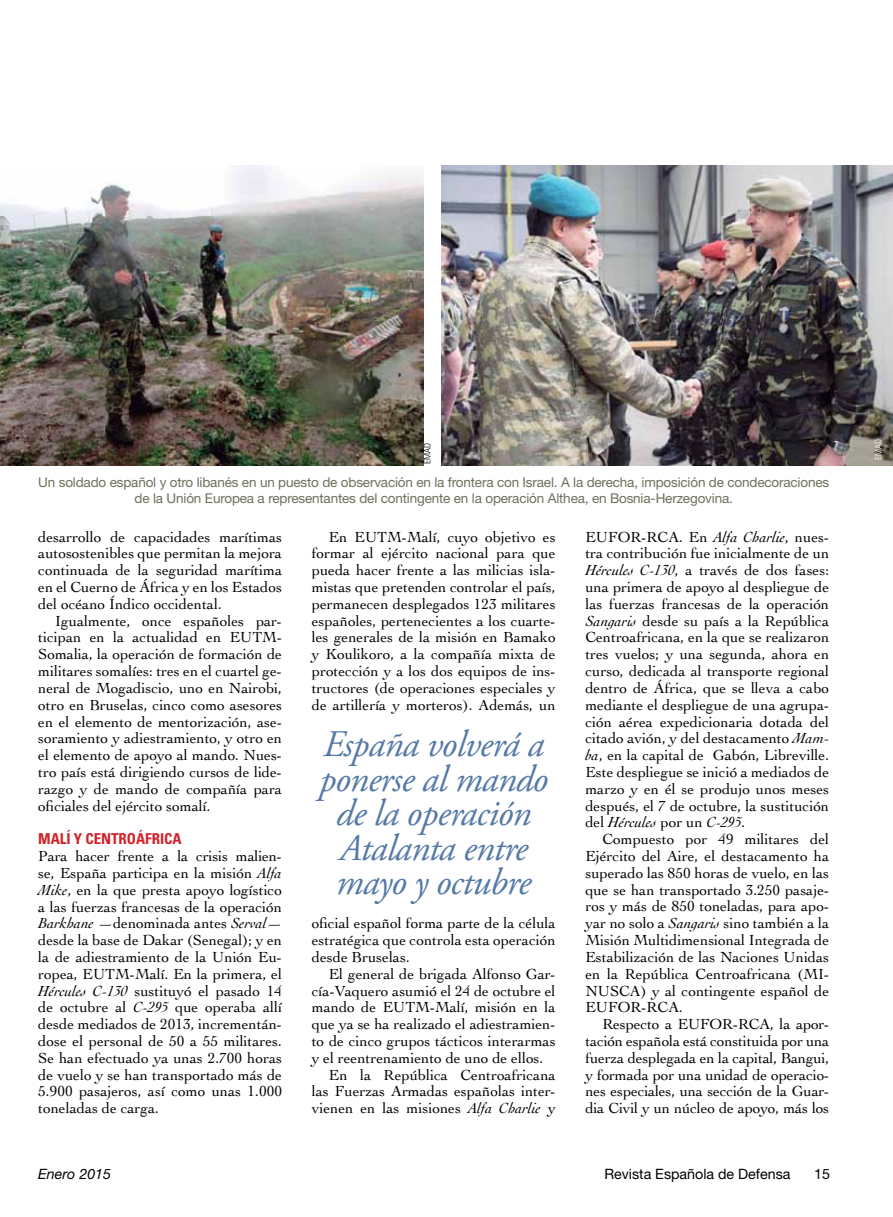
<style>
.page{position:relative;width:893px;height:1217px;background:#fff}
.page>*{position:absolute;margin:0;border:0;box-sizing:border-box;transform-origin:0 0}
.t1{font:italic 37.5px/34.5px "Adobe Garamond Pro";letter-spacing:-.02em;color:#5579a8;text-align:center}
.t2{font:15.3px/16.8px "Cochin";color:#000;text-align:justify}
.t3{font:700 condensed 15px "Univers";letter-spacing:-.005em;color:#d22229}
.t4{font:14.25px "Helvetica Neue";color:#000}
.t5{font:italic 14.25px "Helvetica Neue";color:#000}
.t6{font:13.5px/15.8px "Helvetica Neue";letter-spacing:-.01em;color:#6e6f5a;text-align:center}
.t7{font:300 condensed 9px "Univers";color:#000}
.t8{font:300 condensed 9px "Univers";color:#fff}
.s1{font-style:italic}
</style>
<div class="page">
<img style="left:0;top:166px;width:424px;height:299px">
<img style="left:441px;top:166px;width:452px;height:299px">
<p class="t7" style="left:422px;top:464px;width:22px;rotate:-90deg">EMAD</p>
<p class="t8" style="left:873px;top:460px;width:22px;rotate:-90deg">EMAD</p>
<p class="t6" style="left:38px;top:474px;width:792px">Un soldado español y otro libanés en un puesto de observación en la frontera con Israel. A la derecha, imposición de condecoraciones de la Unión Europea a representantes del contingente en la operación Althea, en Bosnia-Herzegovina.</p>
<p class="t2" style="left:38px;top:527px;width:245px">desarrollo de capacidades marítimas autosostenibles que permitan la mejora continuada de la seguridad marítima en el Cuerno de África y en los Estados del océano Índico occidental.</p>
<p class="t2" style="left:38px;top:611px;width:245px;text-indent:17px">Igualmente, once españoles par&shy;ticipan en la actualidad en EUTM-Somalia, la operación de formación de militares somalíes: tres en el cuartel ge&shy;neral de Mogadiscio, uno en Nairobi, otro en Bruselas, cinco como asesores en el elemento de mentorización, ase&shy;soramiento y adiestramiento, y otro en el elemento de apoyo al mando. Nues&shy;tro país está dirigiendo cursos de lide&shy;razgo y de mando de compañía para oficiales del ejército somalí.</p>
<p class="t3" style="left:38px;top:829px;width:145px">MALÍ Y CENTROÁFRICA</p>
<p class="t2" style="left:38px;top:846px;width:245px">Para hacer frente a la crisis malien&shy;se, España participa en la misión <span class="s1">Alfa Mike</span>, en la que presta apoyo logístico a las fuerzas francesas de la operación <span class="s1">Barkhane</span> —denominada antes <span class="s1">Serval</span>— desde la base de Dakar (Senegal); y en la de adiestramiento de la Unión Eu&shy;ropea, EUTM-Malí. En la primera, el <span class="s1">Hércules C-130</span> sustituyó el pasado 14 de octubre al <span class="s1">C-295</span> que operaba allí desde mediados de 2013, incrementán&shy;dose el personal de 50 a 55 militares.<br>Se han efectuado ya unas 2.700 horas de vuelo y se han transportado más de 5.900 pasajeros, así como unas 1.000 toneladas de carga.</p>
<p class="t2" style="left:312px;top:527px;width:245px;text-indent:17px">En EUTM-Malí, cuyo objetivo es formar al ejército nacional para que pueda hacer frente a las milicias isla&shy;mistas que pretenden controlar el país, permanecen desplegados 123 militares españoles, pertenecientes a los cuarte&shy;les generales de la misión en Bamako y Koulikoro, a la compañía mixta de protección y a los dos equipos de ins&shy;tructores (de operaciones especiales y de artillería y morteros). Además, un</p>
<h1 class="t1" style="left:319px;top:728px;width:230px">España volverá a ponerse al mando de la operación<br>Atalanta entre mayo y octubre</h1>
<p class="t2" style="left:312px;top:914px;width:245px">oficial español forma parte de la célula estratégica que controla esta operación desde Bruselas.</p>
<p class="t2" style="left:329px;top:964px;width:228px">El general de brigada Alfonso Gar-</p>
<p class="t2" style="left:312px;top:981px;width:245px">cía-Vaquero asumió el 24 de octubre el</p>
<p class="t2" style="left:312px;top:998px;width:245px">mando de EUTM-Malí, misión en la</p>
<p class="t2" style="left:312px;top:1014px;width:245px">que ya se ha realizado el adiestramien-</p>
<p class="t2" style="left:312px;top:1031px;width:245px">to de cinco grupos tácticos interarmas</p>
<p class="t2" style="left:312px;top:1048px;width:233px">y el reentrenamiento de uno de ellos.</p>
<p class="t2" style="left:329px;top:1065px;width:228px">En la República Centroafricana</p>
<p class="t2" style="left:312px;top:1082px;width:245px">las Fuerzas Armadas españolas inter-</p>
<p class="t2" style="left:312px;top:1098px;width:245px">vienen en las misiones <span class="s1">Alfa Charlie</span> y</p>
<p class="t2" style="left:585px;top:527px;width:245px">EUFOR-RCA. En <span class="s1">Alfa Charlie</span>, nues&shy;tra contribución fue inicialmente de un <span class="s1">Hércules C-130</span>, a través de dos fases: una primera de apoyo al despliegue de las fuerzas francesas de la operación <span class="s1">Sangaris</span> desde su país a la República Centroafricana, en la que se realizaron tres vuelos; y una segunda, ahora en curso, dedicada al transporte regional dentro de África, que se lleva a cabo mediante el despliegue de una agrupa&shy;ción aérea expedicionaria dotada del citado avión, y del destacamento <span class="s1">Mam&shy;ba</span>, en la capital de Gabón, Libreville.<br>Este despliegue se inició a mediados de marzo y en él se produjo unos meses después, el 7 de octubre, la sustitución del <span class="s1">Hércules</span> por un <span class="s1">C-295</span>.</p>
<p class="t2" style="left:585px;top:830px;width:245px;text-indent:17px">Compuesto por 49 militares del Ejército del Aire, el destacamento ha superado las 850 horas de vuelo, en las que se han transportado 3.250 pasaje&shy;ros y más de 850 toneladas, para apo&shy;yar no solo a <span class="s1">Sangaris</span> sino también a la Misión Multidimensional Integrada de Estabilización de las Naciones Unidas en la República Centroafricana (MI-NUSCA) y al contingente español de EUFOR-RCA.</p>
<p class="t2" style="left:585px;top:1014px;width:245px;text-indent:17px">Respecto a EUFOR-RCA, la apor&shy;tación española está constituida por una fuerza desplegada en la capital, Bangui, y formada por una unidad de operacio&shy;nes especiales, una sección de la Guar&shy;dia Civil y un núcleo de apoyo, más los</p>
<p class="t5" style="left:38px;top:1164px;width:74px">Enero 2015</p>
<p class="t4" style="left:604px;top:1164px;width:188px">Revista Española de Defensa</p>
<p class="t4" style="left:814px;top:1164px;width:17px">15</p>
</div>
